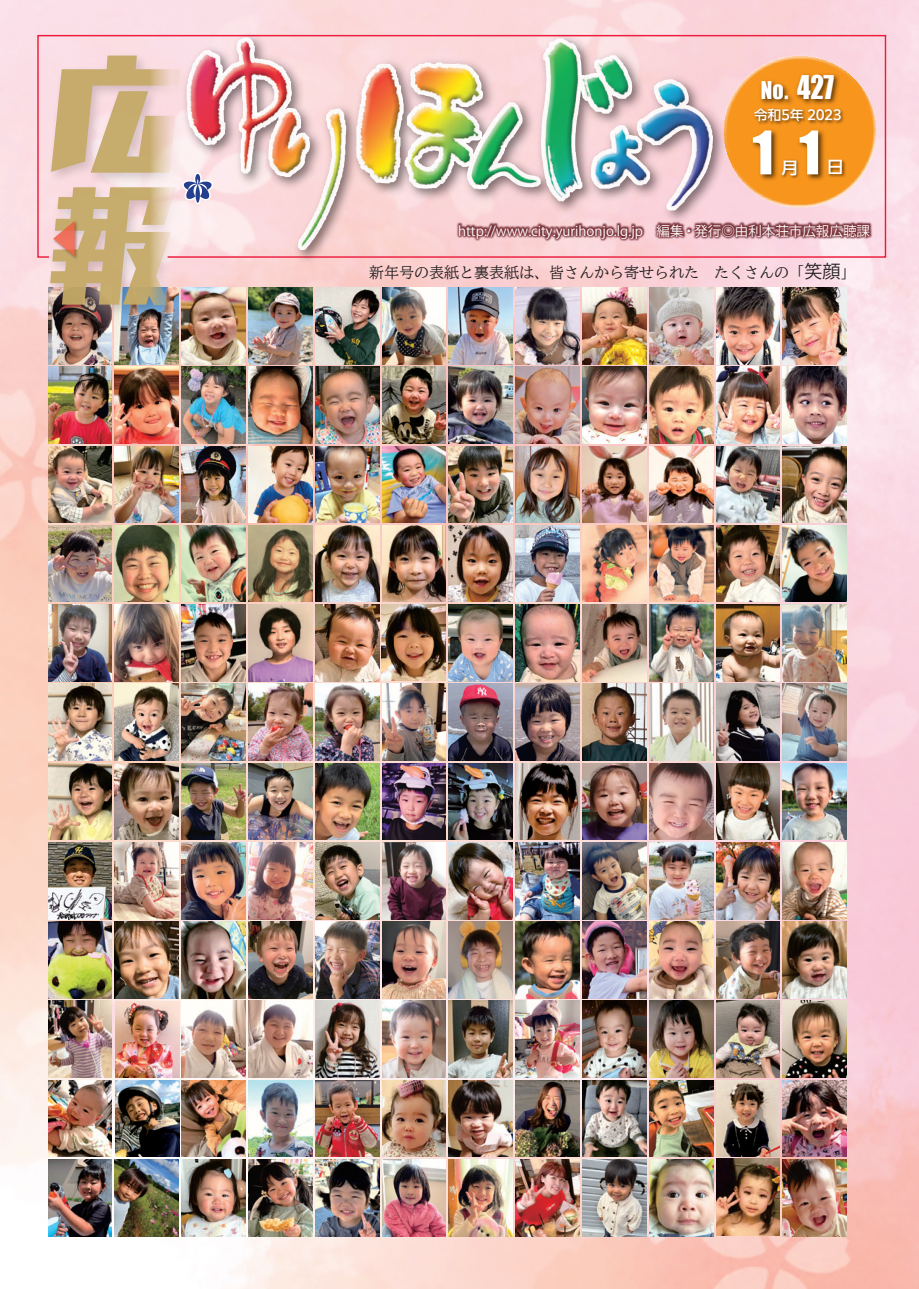
<style>
.page{position:relative;width:919px;height:1289px;background:#fff}
.page>*{position:absolute;margin:0;border:0;box-sizing:border-box;transform-origin:0 0}
.t1{font:55.5px "Impact";color:#fff}
.t2{font:30px "Impact";color:#fff;scale:.9 1}
.t3{font:22.5px "Impact";color:#fff;scale:.95 1}
.t4{font:18px "Koz Go Pr 6 N";color:#231f20}
.t5{font:500 16.5px "PUD Shin Go Pr 6 N";color:#fff}
.t6{font:15px "BIZ UD Mincho Medium";color:#231f20}
.t7{font:13.5px "Shin Go Pr 5 Regular 83 pv RKSJ H";color:#fff}
.t8{font:500 13.5px "PUD Shin Go Pr 6 N";letter-spacing:-.02em;color:#fff}
.s1{font-family:"PUD Shin Go Pr 6 N";font-weight:500;font-size:22.5px}
</style>
<div class="page">
<img style="left:0;top:0;width:918px;height:1288px">
<img style="left:48px;top:322px;width:64px;height:42px">
<img style="left:182px;top:287px;width:63px;height:77px">
<img style="left:248px;top:287px;width:64px;height:77px">
<img style="left:315px;top:287px;width:64px;height:77px">
<img style="left:382px;top:287px;width:64px;height:77px">
<img style="left:449px;top:296px;width:63px;height:68px">
<img style="left:515px;top:296px;width:64px;height:68px">
<img style="left:582px;top:296px;width:64px;height:68px">
<img style="left:649px;top:296px;width:64px;height:68px">
<img style="left:716px;top:296px;width:63px;height:68px">
<img style="left:782px;top:296px;width:64px;height:68px">
<img style="left:48px;top:367px;width:64px;height:76px">
<img style="left:115px;top:367px;width:64px;height:76px">
<img style="left:182px;top:367px;width:63px;height:76px">
<img style="left:248px;top:367px;width:64px;height:76px">
<img style="left:315px;top:367px;width:64px;height:76px">
<img style="left:382px;top:367px;width:64px;height:76px">
<img style="left:449px;top:367px;width:63px;height:76px">
<img style="left:515px;top:367px;width:64px;height:76px">
<img style="left:582px;top:367px;width:64px;height:76px">
<img style="left:649px;top:367px;width:64px;height:76px">
<img style="left:716px;top:367px;width:63px;height:76px">
<img style="left:782px;top:367px;width:64px;height:76px">
<img style="left:48px;top:446px;width:64px;height:76px">
<img style="left:115px;top:446px;width:64px;height:76px">
<img style="left:182px;top:446px;width:63px;height:76px">
<img style="left:248px;top:446px;width:64px;height:76px">
<img style="left:315px;top:446px;width:64px;height:76px">
<img style="left:382px;top:446px;width:64px;height:76px">
<img style="left:449px;top:446px;width:63px;height:76px">
<img style="left:515px;top:446px;width:64px;height:76px">
<img style="left:582px;top:446px;width:64px;height:76px">
<img style="left:649px;top:446px;width:64px;height:76px">
<img style="left:716px;top:446px;width:63px;height:76px">
<img style="left:782px;top:446px;width:64px;height:76px">
<img style="left:48px;top:525px;width:64px;height:77px">
<img style="left:115px;top:525px;width:64px;height:77px">
<img style="left:182px;top:525px;width:63px;height:77px">
<img style="left:248px;top:525px;width:64px;height:77px">
<img style="left:315px;top:525px;width:64px;height:77px">
<img style="left:382px;top:525px;width:64px;height:77px">
<img style="left:449px;top:525px;width:63px;height:77px">
<img style="left:515px;top:525px;width:64px;height:77px">
<img style="left:582px;top:525px;width:64px;height:77px">
<img style="left:649px;top:525px;width:64px;height:77px">
<img style="left:716px;top:525px;width:63px;height:77px">
<img style="left:782px;top:525px;width:64px;height:77px">
<img style="left:48px;top:604px;width:64px;height:77px">
<img style="left:115px;top:604px;width:64px;height:77px">
<img style="left:115px;top:360px;width:64px;height:4px">
<img style="left:248px;top:604px;width:64px;height:77px">
<img style="left:315px;top:604px;width:64px;height:77px">
<img style="left:381px;top:604px;width:64px;height:76px">
<img style="left:449px;top:604px;width:63px;height:77px">
<img style="left:515px;top:604px;width:64px;height:77px">
<img style="left:582px;top:604px;width:64px;height:77px">
<img style="left:649px;top:604px;width:64px;height:77px">
<img style="left:716px;top:604px;width:63px;height:77px">
<img style="left:782px;top:604px;width:64px;height:77px">
<img style="left:48px;top:684px;width:64px;height:76px">
<img style="left:115px;top:684px;width:64px;height:76px">
<img style="left:182px;top:684px;width:63px;height:76px">
<img style="left:248px;top:684px;width:64px;height:76px">
<img style="left:315px;top:684px;width:64px;height:76px">
<img style="left:382px;top:684px;width:64px;height:76px">
<img style="left:449px;top:684px;width:63px;height:76px">
<img style="left:515px;top:684px;width:64px;height:76px">
<img style="left:582px;top:684px;width:64px;height:76px">
<img style="left:716px;top:684px;width:63px;height:76px">
<img style="left:782px;top:684px;width:64px;height:76px">
<img style="left:48px;top:763px;width:64px;height:76px">
<img style="left:115px;top:763px;width:64px;height:76px">
<img style="left:182px;top:763px;width:63px;height:76px">
<img style="left:248px;top:763px;width:64px;height:76px">
<img style="left:315px;top:763px;width:64px;height:76px">
<img style="left:382px;top:763px;width:64px;height:76px">
<img style="left:449px;top:763px;width:63px;height:76px">
<img style="left:515px;top:763px;width:64px;height:76px">
<img style="left:582px;top:763px;width:64px;height:76px">
<img style="left:649px;top:763px;width:64px;height:76px">
<img style="left:716px;top:763px;width:63px;height:76px">
<img style="left:782px;top:763px;width:64px;height:76px">
<img style="left:48px;top:842px;width:64px;height:77px">
<img style="left:115px;top:842px;width:64px;height:77px">
<img style="left:182px;top:842px;width:63px;height:77px">
<img style="left:248px;top:842px;width:64px;height:77px">
<img style="left:315px;top:842px;width:64px;height:77px">
<img style="left:382px;top:842px;width:64px;height:77px">
<img style="left:449px;top:842px;width:63px;height:77px">
<img style="left:515px;top:842px;width:64px;height:77px">
<img style="left:582px;top:842px;width:64px;height:77px">
<img style="left:649px;top:842px;width:64px;height:77px">
<img style="left:716px;top:842px;width:63px;height:77px">
<img style="left:782px;top:842px;width:64px;height:77px">
<img style="left:48px;top:921px;width:64px;height:77px">
<img style="left:115px;top:921px;width:64px;height:77px">
<img style="left:182px;top:921px;width:63px;height:77px">
<img style="left:248px;top:921px;width:64px;height:77px">
<img style="left:315px;top:921px;width:64px;height:77px">
<img style="left:382px;top:921px;width:64px;height:77px">
<img style="left:449px;top:921px;width:63px;height:77px">
<img style="left:515px;top:921px;width:64px;height:77px">
<img style="left:582px;top:921px;width:64px;height:77px">
<img style="left:649px;top:921px;width:64px;height:77px">
<img style="left:716px;top:921px;width:63px;height:77px">
<img style="left:782px;top:921px;width:64px;height:77px">
<img style="left:48px;top:1000px;width:64px;height:77px">
<img style="left:115px;top:1001px;width:64px;height:76px">
<img style="left:182px;top:1000px;width:63px;height:77px">
<img style="left:248px;top:1000px;width:64px;height:77px">
<img style="left:315px;top:1000px;width:64px;height:77px">
<img style="left:382px;top:1000px;width:64px;height:77px">
<img style="left:449px;top:1000px;width:63px;height:77px">
<img style="left:515px;top:1000px;width:64px;height:77px">
<img style="left:582px;top:1000px;width:64px;height:77px">
<img style="left:649px;top:1000px;width:64px;height:77px">
<img style="left:716px;top:1000px;width:63px;height:77px">
<img style="left:782px;top:1000px;width:64px;height:77px">
<img style="left:48px;top:1080px;width:64px;height:76px">
<img style="left:182px;top:1080px;width:63px;height:76px">
<img style="left:115px;top:1080px;width:64px;height:76px">
<img style="left:248px;top:1080px;width:64px;height:76px">
<img style="left:315px;top:1080px;width:64px;height:76px">
<img style="left:382px;top:1080px;width:64px;height:76px">
<img style="left:449px;top:1080px;width:63px;height:76px">
<img style="left:515px;top:1080px;width:64px;height:76px">
<img style="left:582px;top:1080px;width:64px;height:76px">
<img style="left:649px;top:1080px;width:64px;height:76px">
<img style="left:716px;top:1080px;width:63px;height:76px">
<img style="left:782px;top:1080px;width:64px;height:76px">
<img style="left:48px;top:1159px;width:64px;height:76px">
<img style="left:115px;top:1159px;width:64px;height:76px">
<img style="left:182px;top:1159px;width:63px;height:76px">
<img style="left:248px;top:1159px;width:64px;height:76px">
<img style="left:315px;top:1159px;width:64px;height:76px">
<img style="left:382px;top:1159px;width:64px;height:76px">
<img style="left:449px;top:1159px;width:63px;height:76px">
<img style="left:515px;top:1159px;width:64px;height:76px">
<img style="left:582px;top:1159px;width:64px;height:76px">
<img style="left:649px;top:1159px;width:64px;height:76px">
<img style="left:716px;top:1158px;width:63px;height:77px">
<img style="left:782px;top:1159px;width:64px;height:76px">
<img style="left:886px;top:45px;width:7px;height:122px">
<svg style="left:36px;top:34px;width:850px;height:224px;background:#e8a066"></svg>
<img style="left:166px;top:21px;width:574px;height:254px">
<img style="left:186px;top:37px;width:58px;height:108px">
<div style="left:42px;top:47px;width:156px;height:275px;background:#fbdee5"></div>
<img style="left:50px;top:56px;width:165px;height:304px">
<img style="left:402px;top:167px;width:516px;height:129px">
<img style="left:649px;top:684px;width:64px;height:76px">
<img style="left:182px;top:604px;width:63px;height:77px">
<h2 class="t2" style="left:783px;top:64px;width:58px"><span class="s1">．</span>427</h2>
<h3 class="t3" style="left:760px;top:73px;width:25px">No</h3>
<p class="t8" style="left:754px;top:108px;width:89px">令和5年 2023</p>
<h1 class="t1" style="left:799px;top:109px;width:23px">1</h1>
<h1 class="t1" style="left:752px;top:109px;width:23px">1</h1>
<p class="t5" style="left:826px;top:158px;width:19px">日</p>
<p class="t5" style="left:781px;top:158px;width:19px">月</p>
<p class="t7" style="left:458px;top:223px;width:413px">http://www.city.yurihonjo l g. j p. 　編集・発行◎由利本荘市広報広聴課</p>
<h3 class="t4" style="left:804px;top:261px;width:37px">笑顔</h3>
<p class="t6" style="left:369px;top:265px;width:437px">新年号の表紙と裏表紙は、皆さんから寄せられた　たくさんの「</p>
<p class="t6" style="left:840px;top:265px;width:16px">「</p>
</div>
